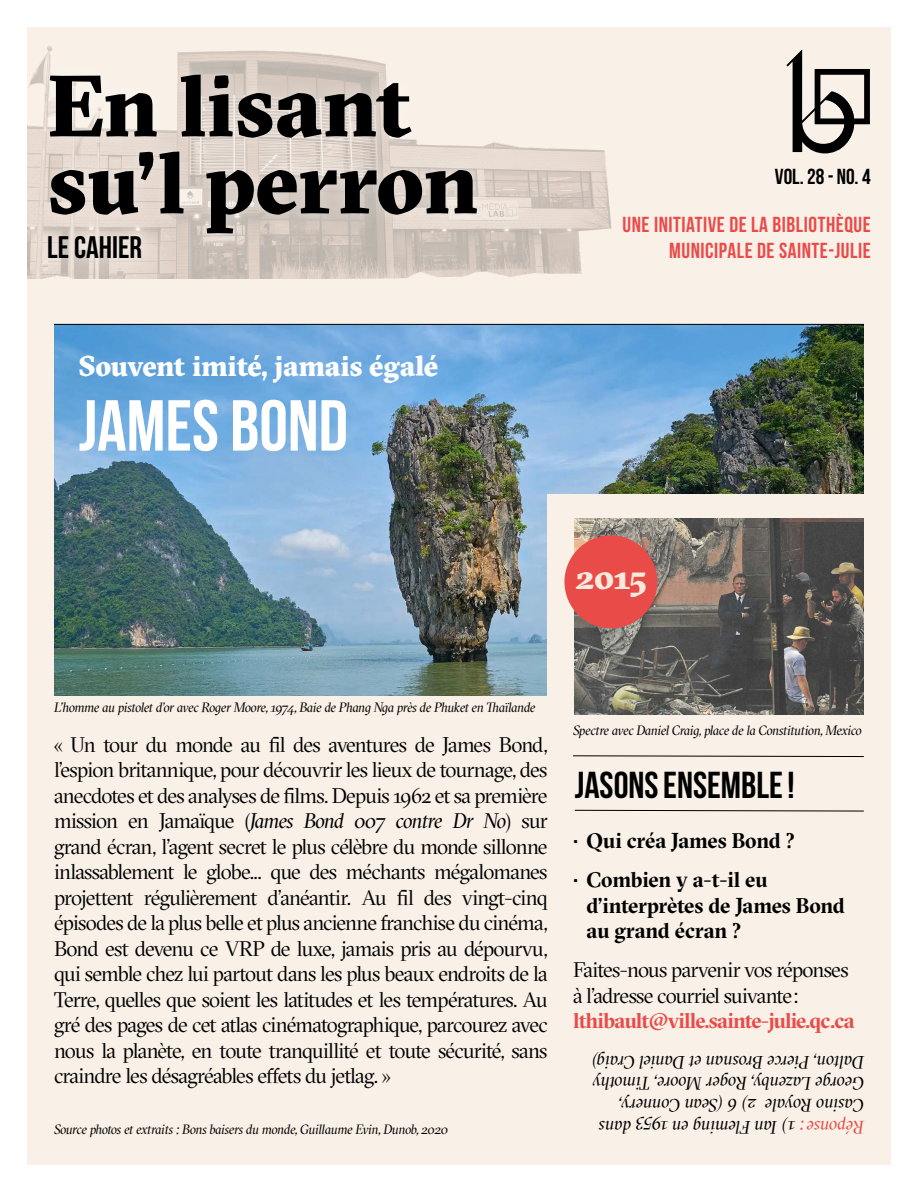
<style>
.page{position:relative;width:918px;height:1188px;background:#fff}
.page>*{position:absolute;margin:0;border:0;box-sizing:border-box;transform-origin:0 0}
.t1{font:900 86.7px/76.9px "GT Sectra";color:#000}
.t2{font:72px "Bebas Neue";color:#fff}
.t3{font:37.5px "Bebas Neue";color:#000}
.t4{font:900 34.05px "GT Sectra";color:#f5eadb}
.t5{font:31.2px "Bebas Neue";color:#000}
.t6{font:900 28.5px "GT Sectra";letter-spacing:-.005em;color:#fff}
.t7{font:21.75px/26.1px "Bebas Neue";letter-spacing:.025em;color:#e94b49;text-align:right}
.t8{font:21.75px "Bebas Neue";color:#000}
.t9{font:21px/25.5px "GT Sectra Fine";letter-spacing:-.04em;color:#000;text-align:justify}
.t10{font:700 21px/25.5px "GT Sectra Fine";letter-spacing:-.005em;color:#000}
.t11{font:700 21px "GT Sectra Fine";letter-spacing:-.03em;color:#e94b49}
.t12{font:italic 18px/21.6px "GT Sectra Fine";letter-spacing:-.005em;color:#000}
.t13{font:italic 13.5px "GT Sectra Fine";letter-spacing:-.025em;color:#000}
.s1{font-style:italic}
.s2{color:#e94b49}
</style>
<div class="page">
<div style="left:27px;top:27px;width:864px;height:1137px;background:#f9f1e8"></div>
<img style="left:27px;top:46px;width:585px;height:233px">
<div style="left:33px;top:59px;width:459px;height:215px;background:#fff;opacity:.34"></div>
<svg style="left:786px;top:49px;width:84px;height:104px"></svg>
<img style="left:54px;top:325px;width:810px;height:371px">
<hr style="left:54px;top:324px;width:810px;height:1px;background:#000">
<div style="left:548px;top:494px;width:323px;height:212px;background:#f9f1e8"></div>
<img style="left:574px;top:519px;width:290px;height:196px">
<div style="left:564px;top:535px;width:93px;height:93px;background:#e94b49;border-radius:50%"></div>
<svg style="left:574px;top:810px;width:290px;height:2px"></svg>
<svg style="left:573px;top:755px;width:291px;height:2px"></svg>
<h1 class="t1" style="left:47px;top:66px;width:433px">En lisant su’l perron</h1>
<h3 class="t5" style="left:47px;top:230px;width:96px">LE CAHIER</h3>
<h3 class="t6" style="left:79px;top:347px;width:361px">Souvent imité, jamais égalé</h3>
<h2 class="t2" style="left:79px;top:386px;width:271px">JAMES BOND</h2>
<p class="t8" style="left:775px;top:164px;width:97px">VOL. 28 - NO. 4</p>
<p class="t7" style="left:623px;top:211px;width:250px">UNE INITIATIVE DE LA BIBLIOTHÈQUE<br>MUNICIPALE DE SAINTE-JULIE</p>
<h3 class="t4" style="left:575px;top:555px;width:73px">2015</h3>
<p class="t13" style="left:54px;top:699px;width:483px">L’homme au pistolet d’or avec Roger Moore, 1974, Baie de Phang Nga près de Phuket en Thaïlande</p>
<p class="t9" style="left:54px;top:731px;width:495px">« Un tour du monde au fil des aventures de James Bond, l’espion britannique, pour découvrir les lieux de tournage, des anecdotes et des analyses de films. Depuis 1962 et sa première mission en Jamaïque (<span class="s1">James Bond 007 contre Dr No</span>) sur grand écran, l’agent secret le plus célèbre du monde sillonne inlassablement le globe... que des méchants mégalomanes projettent régulièrement d’anéantir. Au fil des vingt-cinq épisodes de la plus belle et plus ancienne franchise du cinéma, Bond est devenu ce VRP de luxe, jamais pris au dépourvu, qui semble chez lui partout dans les plus beaux endroits de la Terre, quelles que soient les latitudes et les températures. Au gré des pages de cet atlas cinématographique, parcourez avec nous la planète, en toute tranquillité et toute sécurité, sans craindre les désagréables effets du jetlag. »</p>
<p class="t13" style="left:54px;top:1121px;width:395px">Source photos et extraits : Bons baisers du monde, Guillaume Evin, Dunob, 2020</p>
<p class="t13" style="left:573px;top:721px;width:290px">Spectre avec Daniel Craig, place de la Constitution, Mexico</p>
<h3 class="t3" style="left:575px;top:765px;width:221px">JASONSENSEMBLE!</h3>
<p class="t10" style="left:573px;top:828px;width:224px">• Qui créa James Bond ?</p>
<p class="t10" style="left:587px;top:867px;width:260px;text-indent:-14px">• Combien y a-t-il eu d’interprètes de James Bond au grand écran ?</p>
<p class="t9" style="left:573px;top:957px;width:277px">Faites-nous parvenir vos réponses à l’adresse courriel suivante:</p>
<p class="t11" style="left:573px;top:1008px;width:283px">lthibault@ville.sainte-julie.qc.ca</p>
<p class="t12" style="left:864px;top:1138px;width:274px;rotate:-180deg"><span class="s2">Réponse:</span> 1) Ian Fleming en 1953 dans Casino Royale 2) 6 (Sean Connery, George Lazenby, Roger Moore, Timothy Dalton, Pierce Brosnan et Daniel Craig)</p>
</div>
